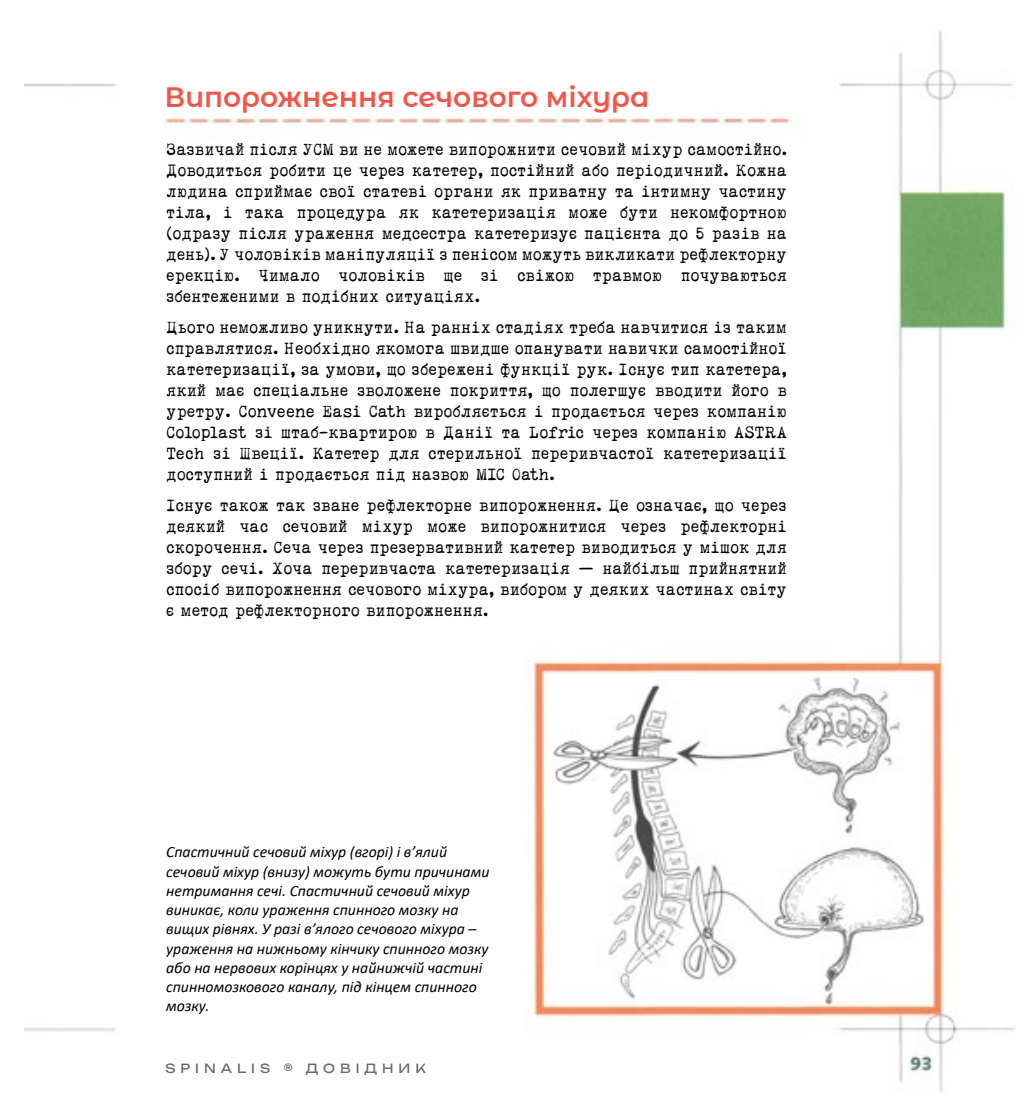
<style>
.page{position:relative;width:1027px;height:1107px;background:#fff}
.page>*{position:absolute;margin:0;border:0;box-sizing:border-box;transform-origin:0 0}
.t1{font:600 28px "Montserrat Alternates";color:#f35549}
.t2{font:17.5px/21px "Kyiv Machine";color:#000;text-align:justify}
.t3{font:italic 15.75px/19.2px "Calibri";color:#000}
.t4{font:12.6px "Unbounded";letter-spacing:.4em;color:#6d6a63}
</style>
<div class="page">
<img style="left:25px;top:30px;width:990px;height:1063px">
<h1 class="t1" style="left:164px;top:77px;width:486px">Випорожнення сечового міхура</h1>
<p class="t2" style="left:166px;top:139px;width:622px">Зазвичай після УСМ ви не можете випорожнити сечовий міхур самостійно.<br>Доводиться робити це через катетер, постійний або періодичний. Кожна людина сприймає свої статеві органи як приватну та інтимну частину тіла, і така процедура як катетеризація може бути некомфортною (одразу після ураження медсестра катетеризує пацієнта до 5 разів на день). У чоловіків маніпуляції з пенісом можуть викликати рефлекторну ерекцію. Чимало чоловіків ще зі свіжою травмою почуваються збентеженими в подібних ситуаціях.</p>
<p class="t2" style="left:166px;top:316px;width:622px">Цього неможливо уникнути. На ранніх стадіях треба навчитися із таким справлятися. Необхідно якомога швидше опанувати навички самостійної катетеризації, за умови, що збережені функції рук. Існує тип катетера, який має спеціальне зволожене покриття, що полегшує вводити його в уретру. Conveene Easi Cath виробляється і продається через компанію Coloplast зі штаб-квартирою в Данії та Lofric через компанію ASTRA Tech зі Швеції. Катетер для стерильної переривчастої катетеризації доступний і продається під назвою MIC Oath.</p>
<p class="t2" style="left:166px;top:494px;width:622px">Існує також так зване рефлекторне випорожнення. Це означає, що через деякий час сечовий міхур може випорожнитися через рефлекторні скорочення. Сеча через презервативний катетер виводиться у мішок для збору сечі. Хоча переривчаста катетеризація — найбільш прийнятний спосіб випорожнення сечового міхура, вибором у деяких частинах світу є метод рефлекторного випорожнення.</p>
<p class="t3" style="left:166px;top:841px;width:325px">Спастичний сечовий міхур (вгорі) і в’ялий сечовий міхур (внизу) можуть бути причинами нетримання сечі. Спастичний сечовий міхур виникає, коли ураження спинного мозку на вищих рівнях. У разі в’ялого сечового міхура – ураження на нижньому кінчику спинного мозку або на нервових корінцях у найнижчій частині спинномозкового каналу, під кінцем спинного мозку.</p>
<p class="t4" style="left:165px;top:1057px;width:262px">SPINALIS ® ДОВІДНИК</p>
</div>
